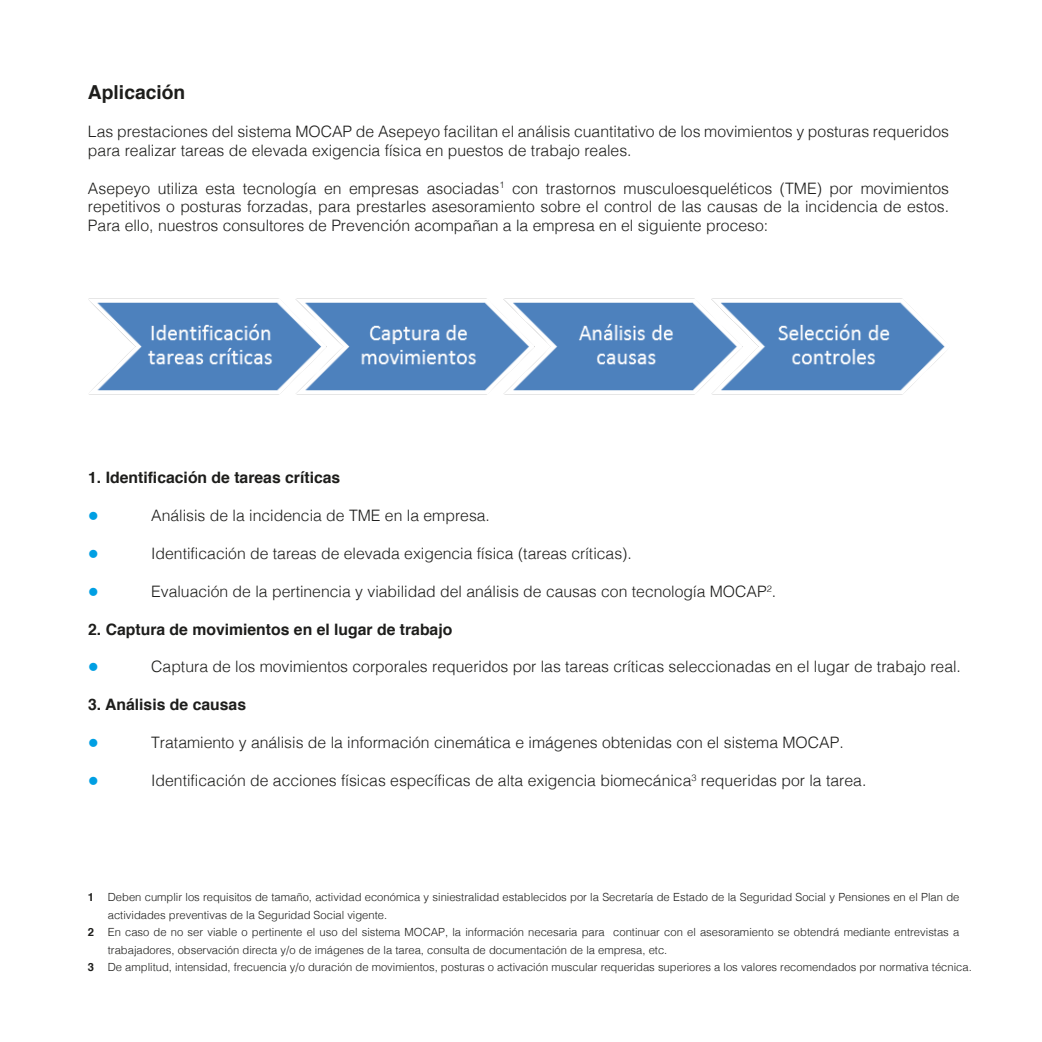
<style>
.page{position:relative;width:1042px;height:1042px;background:#fff}
.page>*{position:absolute;margin:0;border:0;box-sizing:border-box;transform-origin:0 0}
.t1{font:700 19.25px "Helvetica";color:#1d1d1b}
.t2{font:300 15.75px/18.9px "Helvetica";color:#1d1d1b}
.t3{font:700 15.75px "Helvetica";color:#1d1d1b}
.t4{font:14px "Wingdings";color:#009fe3}
.t5{font:300 11.2px "Helvetica";color:#1d1d1b}
.s1{font-weight:700}
</style>
<div class="page">
<img style="left:89px;top:298px;width:856px;height:97px">
<p class="t1" style="left:88px;top:77px;width:99px">Aplicación</p>
<p class="t2" style="left:88px;top:121px;width:862px">Las prestaciones del sistema MOCAP de Asepeyo facilitan el análisis cuantitativo de los movimientos y posturas requeridos para realizar tareas de elevada exigencia física en puestos de trabajo reales.</p>
<p class="t2" style="left:88px;top:177px;width:863px;text-align:justify">Asepeyo utiliza esta tecnología en empresas asociadas<sup>1</sup> con trastornos musculoesqueléticos (TME) por movimientos repetitivos o posturas forzadas, para prestarles asesoramiento sobre el control de las causas de la incidencia de estos.<br>Para ello, nuestros consultores de Prevención acompañan a la empresa en el siguiente proceso:</p>
<p class="t3" style="left:88px;top:465px;width:254px">1. Identificación de tareas críticas</p>
<p class="t4" style="left:88px;top:508px;width:12px">●</p>
<p class="t2" style="left:151px;top:505px;width:340px">Análisis de la incidencia de TME en la empresa.</p>
<p class="t4" style="left:88px;top:546px;width:12px">●</p>
<p class="t2" style="left:151px;top:543px;width:482px">Identificación de tareas de elevada exigencia física (tareas críticas).</p>
<p class="t4" style="left:88px;top:584px;width:12px">●</p>
<p class="t2" style="left:151px;top:580px;width:626px">Evaluación de la pertinencia y viabilidad del análisis de causas con tecnología MOCAP<sup>2</sup>.</p>
<p class="t3" style="left:88px;top:616px;width:366px">2. Captura de movimientos en el lugar de trabajo</p>
<p class="t4" style="left:88px;top:660px;width:12px">●</p>
<p class="t2" style="left:151px;top:656px;width:811px">Captura de los movimientos corporales requeridos por las tareas críticas seleccionadas en el lugar de trabajo real.</p>
<p class="t3" style="left:88px;top:692px;width:159px">3. Análisis de causas</p>
<p class="t4" style="left:88px;top:735px;width:12px">●</p>
<p class="t2" style="left:151px;top:732px;width:694px">Tratamiento y análisis de la información cinemática e imágenes obtenidas con el sistema MOCAP.</p>
<p class="t4" style="left:88px;top:773px;width:12px">●</p>
<p class="t2" style="left:151px;top:769px;width:717px">Identificación de acciones físicas específicas de alta exigencia biomecánica<sup>3</sup> requeridas por la tarea.</p>
<p class="t5" style="left:88px;top:888px;width:873px"><span class="s1">1</span> Deben cumplir los requisitos de tamaño, actividad económica y siniestralidad establecidos por la Secretaría de Estado de la Seguridad Social y Pensiones en el Plan de</p>
<p class="t5" style="left:108px;top:905px;width:281px">actividades preventivas de la Seguridad Social vigente.</p>
<p class="t5" style="left:88px;top:923px;width:873px"><span class="s1">2</span> En caso de no ser viable o pertinente el uso del sistema MOCAP, la información necesaria para continuar con el asesoramiento se obtendrá mediante entrevistas a</p>
<p class="t5" style="left:108px;top:940px;width:561px">trabajadores, observación directa y/o de imágenes de la tarea, consulta de documentación de la empresa, etc.</p>
<p class="t5" style="left:88px;top:958px;width:885px"><span class="s1">3</span> De amplitud, intensidad, frecuencia y/o duración de movimientos, posturas o activación muscular requeridas superiores a los valores recomendados por normativa técnica.</p>
</div>
